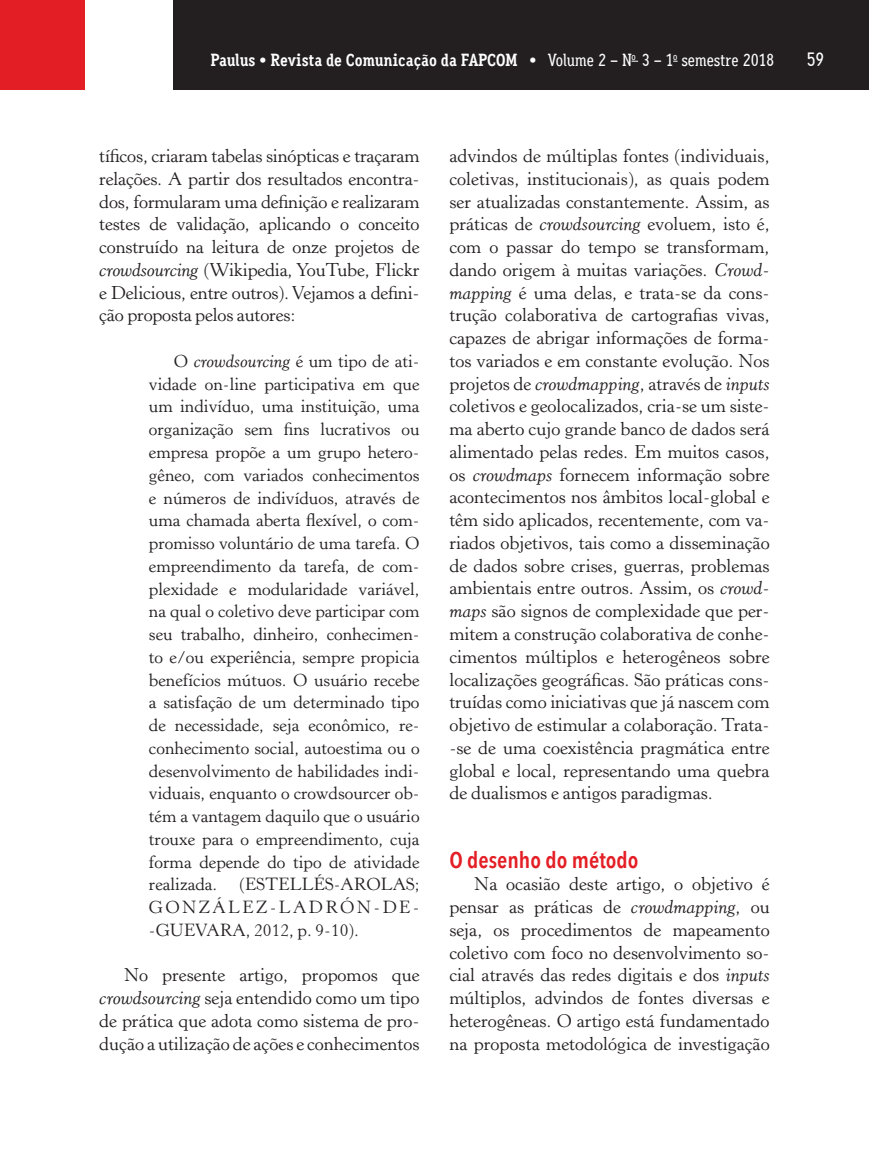
<style>
.page{position:relative;width:869px;height:1166px;background:#fff}
.page>*{position:absolute;margin:0;border:0;box-sizing:border-box;transform-origin:0 0}
.t1{font:600 22.75px "Avenir Next Condensed";color:#e41e25}
.t2{font:500 19.25px "Aaux Office";color:#fff}
.t3{font:18.38px/22.8px "Horley Old Style";color:#231f20;text-align:justify}
.t4{font:17.5px/22.8px "Horley Old Style";color:#231f20;text-align:justify}
.t5{font:700 17.5px "Aaux Office";color:#fff}
.s1{font-weight:500}
.s2{font-style:italic}
</style>
<div class="page">
<div style="left:173px;top:0;width:695px;height:89px;background:#231f20"></div>
<div style="left:0;top:0;width:85px;height:90px;background:#e41e25"></div>
<p class="t5" style="left:210px;top:49px;width:564px">Paulus • Revista de Comunicação da FAPCOM <span class="s1">• Volume 2 – N</span><sup>o</sup> <span class="s1">3 – 1</span><sup>o</sup> <span class="s1">semestre 2018</span></p>
<p class="t2" style="left:806px;top:48px;width:19px">59</p>
<p class="t3" style="left:99px;top:145px;width:321px">tíficos, criaram tabelas sinópticas e traçaram relações. A partir dos resultados encontra&shy;dos, formularam uma definição e realizaram testes de validação, aplicando o conceito construído na leitura de onze projetos de <span class="s2">crowdsourcing</span> (Wikipedia, YouTube, Flickr e Delicious, entre outros). Vejamos a defini&shy;ção proposta pelos autores:</p>
<p class="t4" style="left:149px;top:350px;width:272px;text-indent:25px">O <span class="s2">crowdsourcing</span> é um tipo de ati&shy;vidade on-line participativa em que um indivíduo, uma instituição, uma organização sem fins lucrativos ou empresa propõe a um grupo hetero&shy;gêneo, com variados conhecimentos e números de indivíduos, através de uma chamada aberta flexível, o com&shy;promisso voluntário de uma tarefa. O empreendimento da tarefa, de com&shy;plexidade e modularidade variável, na qual o coletivo deve participar com seu trabalho, dinheiro, conhecimen&shy;to e/ou experiência, sempre propicia benefícios mútuos. O usuário recebe a satisfação de um determinado tipo de necessidade, seja econômico, re&shy;conhecimento social, autoestima ou o desenvolvimento de habilidades indi&shy;viduais, enquanto o crowdsourcer ob&shy;tém a vantagem daquilo que o usuário trouxe para o empreendimento, cuja forma depende do tipo de atividade realizada.</p>
<p class="t4" style="left:149px;top:873px;width:272px;text-indent:91px">(ESTELLÉS-AROLAS; GONZÁLEZ-LADRÓN-DE--GUEVARA, 2012, p. 9-10).</p>
<p class="t3" style="left:99px;top:964px;width:321px;text-indent:25px">No presente artigo, propomos que <span class="s2">crowdsourcing</span> seja entendido como um tipo de prática que adota como sistema de pro&shy;dução a utilização de ações e conhecimentos</p>
<p class="t3" style="left:449px;top:145px;width:322px">advindos de múltiplas fontes (individuais, coletivas, institucionais), as quais podem ser atualizadas constantemente. Assim, as práticas de <span class="s2">crowdsourcing</span> evoluem, isto é, com o passar do tempo se transformam, dando origem à muitas variações. <span class="s2">Crowd&shy;mapping</span> é uma delas, e trata-se da cons&shy;trução colaborativa de cartografias vivas, capazes de abrigar informações de forma&shy;tos variados e em constante evolução. Nos projetos de <span class="s2">crowdmapping</span>, através de <span class="s2">inputs </span>coletivos e geolocalizados, cria-se um siste&shy;ma aberto cujo grande banco de dados será alimentado pelas redes. Em muitos casos, os <span class="s2">crowdmaps</span> fornecem informação sobre acontecimentos nos âmbitos local-global e têm sido aplicados, recentemente, com va&shy;riados objetivos, tais como a disseminação de dados sobre crises, guerras, problemas ambientais entre outros. Assim, os <span class="s2">crowd&shy;maps</span> são signos de complexidade que per&shy;mitem a construção colaborativa de conhe&shy;cimentos múltiplos e heterogêneos sobre localizações geográficas. São práticas cons&shy;truídas como iniciativas que já nascem com objetivo de estimular a colaboração. Trata--se de uma coexistência pragmática entre global e local, representando uma quebra de dualismos e antigos paradigmas.</p>
<p class="t1" style="left:449px;top:846px;width:190px">O desenho do método</p>
<p class="t3" style="left:449px;top:873px;width:321px;text-indent:25px">Na ocasião deste artigo, o objetivo é pensar as práticas de <span class="s2">crowdmapping</span>, ou seja, os procedimentos de mapeamento coletivo com foco no desenvolvimento so&shy;cial através das redes digitais e dos <span class="s2">inputs </span>múltiplos, advindos de fontes diversas e heterogêneas. O artigo está fundamentado na proposta metodológica de investigação</p>
</div>
